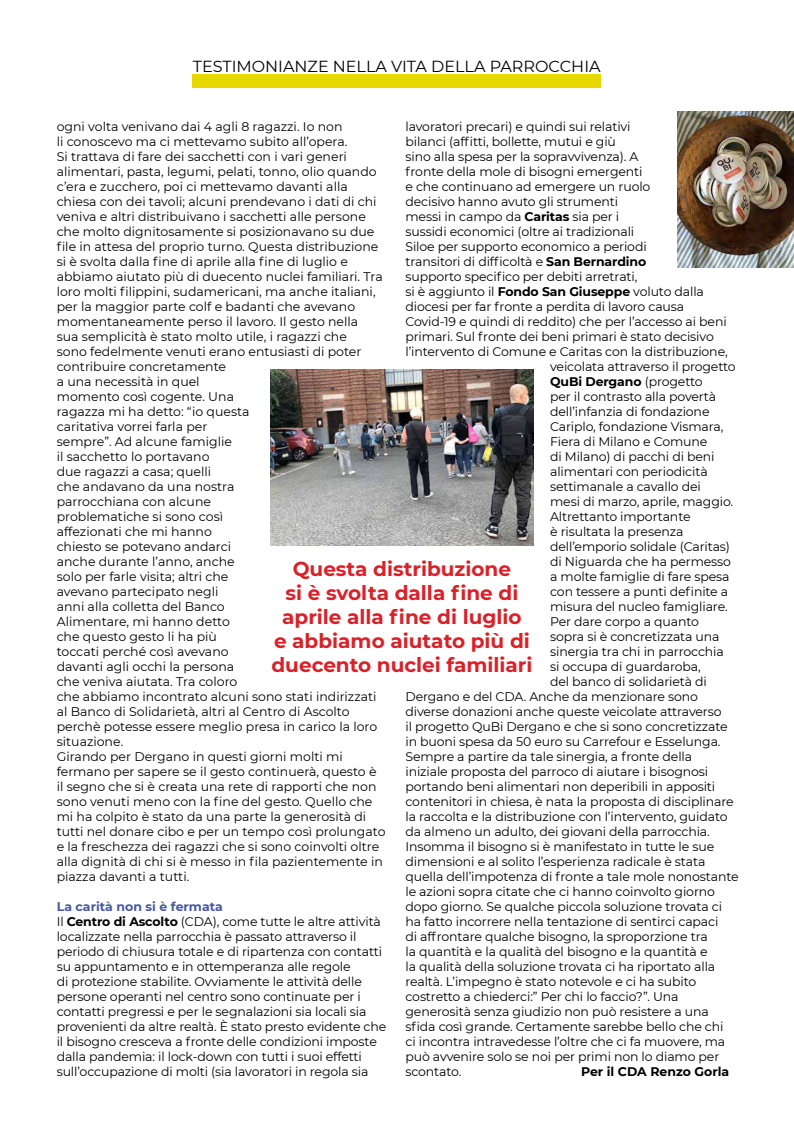
<style>
.page{position:relative;width:794px;height:1134px;background:#fff}
.page>*{position:absolute;margin:0;border:0;box-sizing:border-box;transform-origin:0 0}
.t1{font:700 20px/24px "Montserrat";color:#da2128;text-align:center}
.t2{font:16px "Montserrat";color:#000}
.t3{font:12.5px/15px "Montserrat";letter-spacing:-.01em;color:#000}
.t4{font:700 12.5px "Montserrat";letter-spacing:-.01em;color:#000}
.s1{font-weight:700;color:#4758a1}
.s2{font-weight:700}
.s3{font-weight:400}
</style>
<div class="page">
<img style="left:271px;top:370px;width:262px;height:175px">
<img style="left:677px;top:112px;width:117px;height:155px">
<div style="left:193px;top:74px;width:408px;height:14px;background:#e9d800"></div>
<p class="t2" style="left:193px;top:55px;width:51px">Testimonian</p>
<p class="t2" style="left:307px;top:55px;width:37px">ze nella</p>
<p class="t2" style="left:391px;top:55px;width:52px">vitadella</p>
<p class="t2" style="left:490px;top:55px;width:13px">parrocc</p>
<p class="t2" style="left:571px;top:55px;width:22px">hia</p>
<p class="t3" style="left:57px;top:119px;width:330px">ogni volta venivano dai 4 agli 8 ragazzi. Io non<br>li conoscevo ma ci mettevamo subito all’opera.<br>Si trattava di fare dei sacchetti con i vari generi alimentari, pasta, legumi, pelati, tonno, olio quando c’era e zucchero, poi ci mettevamo davanti alla chiesa con dei tavoli; alcuni prendevano i dati di chi veniva e altri distribuivano i sacchetti alle persone che molto dignitosamente si posizionavano su due file in attesa del proprio turno. Questa distribuzione si è svolta dalla fine di aprile alla fine di luglio e abbiamo aiutato più di duecento nuclei familiari. Tra loro molti filippini, sudamericani, ma anche italiani, per la maggior parte colf e badanti che avevano momentaneamente perso il lavoro. Il gesto nella<br>sua semplicità è stato molto utile, i ragazzi che<br>sono fedelmente venuti erano entusiasti di poter contribuire concretamente<br>a una necessità in quel<br>momento così cogente. Una<br>ragazza mi ha detto: “io questa<br>caritativa vorrei farla per<br>sempre”. Ad alcune famiglie<br>il sacchetto lo portavano<br>due ragazzi a casa; quelli<br>che andavano da una nostra<br>parrocchiana con alcune<br>problematiche si sono così<br>affezionati che mi hanno<br>chiesto se potevano andarci<br>anche durante l’anno, anche<br>solo per farle visita; altri che<br>avevano partecipato negli<br>anni alla colletta del Banco<br>Alimentare, mi hanno detto<br>che questo gesto li ha più<br>toccati perché così avevano<br>davanti agli occhi la persona<br>che veniva aiutata. Tra coloro<br>che abbiamo incontrato alcuni sono stati indirizzati al Banco di Solidarietà, altri al Centro di Ascolto perchè potesse essere meglio presa in carico la loro situazione.<br>Girando per Dergano in questi giorni molti mi fermano per sapere se il gesto continuerà, questo è il segno che si è creata una rete di rapporti che non sono venuti meno con la fine del gesto. Quello che mi ha colpito è stato da una parte la generosità di tutti nel donare cibo e per un tempo così prolungato e la freschezza dei ragazzi che si sono coinvolti oltre alla dignità di chi si è messo in fila pazientemente in piazza davanti a tutti.</p>
<p class="t3" style="left:57px;top:899px;width:331px"><span class="s1">La carità non si è fermata<br></span>Il <span class="s2">Centro di Ascolto</span> (CDA), come tutte le altre attività localizzate nella parrocchia è passato attraverso il periodo di chiusura totale e di ripartenza con contatti su appuntamento e in ottemperanza alle regole<br>di protezione stabilite. Ovviamente le attività delle persone operanti nel centro sono continuate per i contatti pregressi e per le segnalazioni sia locali sia provenienti da altre realtà. È stato presto evidente che il bisogno cresceva a fronte delle condizioni imposte dalla pandemia: il lock-down con tutti i suoi effetti sull’occupazione di molti (sia lavoratori in regola sia</p>
<p class="t3" style="left:405px;top:119px;width:227px">lavoratori precari) e quindi sui relativi</p>
<p class="t3" style="left:405px;top:134px;width:212px">bilanci (affitti, bollette, mutui e giù</p>
<p class="t3" style="left:405px;top:149px;width:234px">sino alla spesa per la sopravvivenza). A</p>
<p class="t3" style="left:405px;top:164px;width:238px">fronte della mole di bisogni emergenti</p>
<p class="t3" style="left:405px;top:179px;width:246px">e che continuano ad emergere un ruolo</p>
<p class="t3" style="left:405px;top:194px;width:214px">decisivo hanno avuto gli strumenti</p>
<p class="t3" style="left:405px;top:209px;width:215px">messi in campo da <span class="s2">Caritas</span> sia per i</p>
<p class="t3" style="left:405px;top:224px;width:230px">sussidi economici (oltre ai tradizionali</p>
<p class="t3" style="left:405px;top:239px;width:243px">Siloe per supporto economico a periodi</p>
<p class="t3" style="left:405px;top:254px;width:242px">transitori di difficoltà e <span class="s2">San Bernardino</span></p>
<p class="t3" style="left:405px;top:269px;width:233px">supporto specifico per debiti arretrati,</p>
<p class="t3" style="left:405px;top:284px;width:300px">si è aggiunto il <span class="s2">Fondo San Giuseppe</span> voluto dalla</p>
<p class="t3" style="left:405px;top:299px;width:280px">diocesi per far fronte a perdita di lavoro causa</p>
<p class="t3" style="left:405px;top:314px;width:323px">Covid-19 e quindi di reddito) che per l’accesso ai beni</p>
<p class="t3" style="left:405px;top:329px;width:310px">primari. Sul fronte dei beni primari è stato decisivo</p>
<p class="t3" style="left:405px;top:344px;width:324px">l’intervento di Comune e Caritas con la distribuzione,</p>
<p class="t3" style="left:550px;top:359px;width:187px">veicolata attraverso il progetto</p>
<p class="t4" style="left:550px;top:373px;width:154px">QuBi Dergano <span class="s3">(progetto</span></p>
<p class="t3" style="left:550px;top:389px;width:168px">per il contrasto alla povertà</p>
<p class="t3" style="left:550px;top:404px;width:161px">dell’infanzia di fondazione</p>
<p class="t3" style="left:550px;top:419px;width:175px">Cariplo, fondazione Vismara,</p>
<p class="t3" style="left:550px;top:434px;width:159px">Fiera di Milano e Comune</p>
<p class="t3" style="left:550px;top:449px;width:166px">di Milano) di pacchi di beni</p>
<p class="t3" style="left:550px;top:464px;width:159px">alimentari con periodicità</p>
<p class="t3" style="left:550px;top:479px;width:152px">settimanale a cavallo dei</p>
<p class="t3" style="left:550px;top:494px;width:185px">mesi di marzo, aprile, maggio.</p>
<p class="t3" style="left:550px;top:509px;width:142px">Altrettanto importante</p>
<p class="t3" style="left:550px;top:524px;width:135px">è risultata la presenza</p>
<p class="t3" style="left:550px;top:539px;width:181px">dell’emporio solidale (Caritas)</p>
<p class="t3" style="left:550px;top:554px;width:182px">di Niguarda che ha permesso</p>
<p class="t3" style="left:550px;top:569px;width:181px">a molte famiglie di fare spesa</p>
<p class="t3" style="left:550px;top:584px;width:180px">con tessere a punti definite a</p>
<p class="t3" style="left:550px;top:599px;width:179px">misura del nucleo famigliare.</p>
<p class="t3" style="left:550px;top:614px;width:150px">Per dare corpo a quanto</p>
<p class="t3" style="left:550px;top:629px;width:171px">sopra si è concretizzata una</p>
<p class="t3" style="left:550px;top:644px;width:175px">sinergia tra chi in parrocchia</p>
<p class="t3" style="left:550px;top:659px;width:152px">si occupa di guardaroba,</p>
<p class="t3" style="left:550px;top:674px;width:158px">del banco di solidarietà di</p>
<p class="t3" style="left:405px;top:689px;width:294px">Dergano e del CDA. Anche da menzionare sono</p>
<p class="t3" style="left:405px;top:704px;width:317px">diverse donazioni anche queste veicolate attraverso</p>
<p class="t3" style="left:405px;top:719px;width:324px">il progetto QuBi Dergano e che si sono concretizzate</p>
<p class="t3" style="left:405px;top:734px;width:317px">in buoni spesa da 50 euro su Carrefour e Esselunga.</p>
<p class="t3" style="left:405px;top:749px;width:288px">Sempre a partire da tale sinergia, a fronte della</p>
<p class="t3" style="left:405px;top:764px;width:304px">iniziale proposta del parroco di aiutare i bisognosi</p>
<p class="t3" style="left:405px;top:779px;width:311px">portando beni alimentari non deperibili in appositi</p>
<p class="t3" style="left:405px;top:794px;width:330px">contenitori in chiesa, è nata la proposta di disciplinare</p>
<p class="t3" style="left:405px;top:809px;width:323px">la raccolta e la distribuzione con l’intervento, guidato</p>
<p class="t3" style="left:405px;top:824px;width:306px">da almeno un adulto, dei giovani della parrocchia.</p>
<p class="t3" style="left:405px;top:839px;width:310px">Insomma il bisogno si è manifestato in tutte le sue</p>
<p class="t3" style="left:405px;top:854px;width:301px">dimensioni e al solito l’esperienza radicale è stata</p>
<p class="t3" style="left:405px;top:869px;width:335px">quella dell’impotenza di fronte a tale mole nonostante</p>
<p class="t3" style="left:405px;top:884px;width:311px">le azioni sopra citate che ci hanno coinvolto giorno</p>
<p class="t3" style="left:405px;top:899px;width:318px">dopo giorno. Se qualche piccola soluzione trovata ci</p>
<p class="t3" style="left:405px;top:914px;width:314px">ha fatto incorrere nella tentazione di sentirci capaci</p>
<p class="t3" style="left:405px;top:929px;width:304px">di affrontare qualche bisogno, la sproporzione tra</p>
<p class="t3" style="left:405px;top:944px;width:303px">la quantità e la qualità del bisogno e la quantità e</p>
<p class="t3" style="left:405px;top:959px;width:311px">la qualità della soluzione trovata ci ha riportato alla</p>
<p class="t3" style="left:405px;top:974px;width:292px">realtà. L’impegno è stato notevole e ci ha subito</p>
<p class="t3" style="left:405px;top:989px;width:275px">costretto a chiederci:” Per chi lo faccio?”. Una</p>
<p class="t3" style="left:405px;top:1004px;width:305px">generosità senza giudizio non può resistere a una</p>
<p class="t3" style="left:405px;top:1019px;width:319px">sfida così grande. Certamente sarebbe bello che chi</p>
<p class="t3" style="left:405px;top:1034px;width:321px">ci incontra intravedesse l’oltre che ci fa muovere, ma</p>
<p class="t3" style="left:405px;top:1049px;width:315px">può avvenire solo se noi per primi non lo diamo per</p>
<p class="t3" style="left:405px;top:1064px;width:57px">scontato.</p>
<p class="t4" style="left:581px;top:1063px;width:150px">Per il CDA Renzo Gorla</p>
<h1 class="t1" style="left:271px;top:556px;width:262px">Questa distribuzione<br>si è svolta dalla fine di aprile alla fine di luglio<br>e abbiamo aiutato più di duecento nuclei familiari</h1>
</div>
